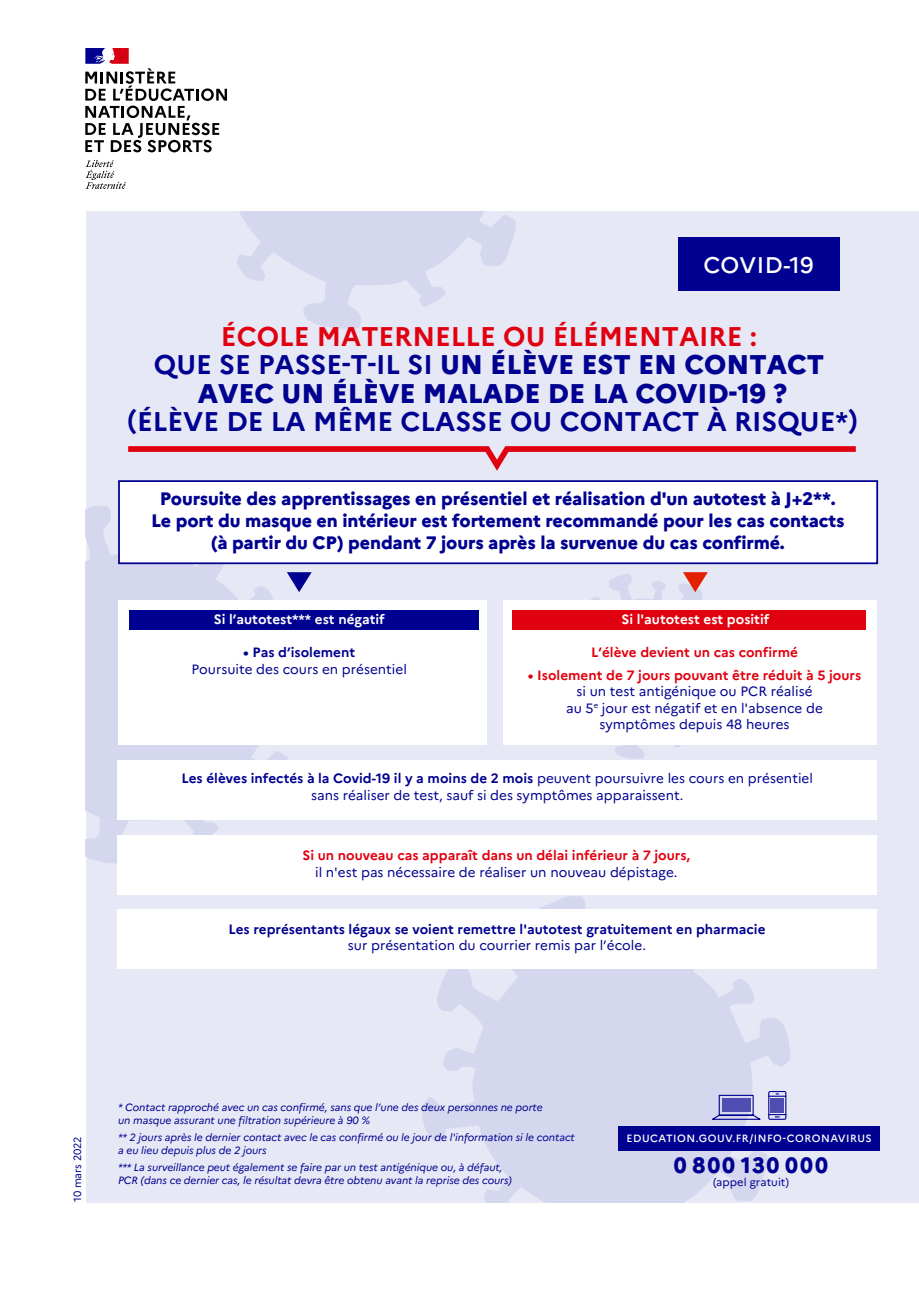
<style>
.page{position:relative;width:919px;height:1289px;background:#fff}
.page>*{position:absolute;margin:0;border:0;box-sizing:border-box;transform-origin:0 0}
.t1{font:800 27px/28.5px "Marianne";color:#000091;text-align:center}
.t2{font:700 27px "Marianne";color:#000091}
.t3{font:500 22.65px "Marianne";letter-spacing:.02em;color:#fff}
.t4{font:800 22.2px "Marianne";letter-spacing:.095em;color:#000091}
.t5{font:800 18px/21.6px "Marianne";letter-spacing:-.01em;color:#000091;text-align:center}
.t6{font:13.5px/16.5px "Marianne";color:#000091;text-align:center}
.t7{font:700 13.5px "Marianne";color:#e1000f}
.t8{font:700 13.5px "Marianne";color:#000091}
.t9{font:700 13.5px "Marianne";color:#fff}
.t10{font:11.1px "Marianne";letter-spacing:.005em;color:#000091}
.t11{font:italic 10.5px/12.8px "Marianne";letter-spacing:-.005em;color:#000091}
.t12{font:500 10.5px "Marianne";letter-spacing:.05em;color:#fff}
.t13{font:10.5px "Marianne";letter-spacing:-.01em;color:#000091}
.s1{font-weight:700;color:#e1000f}
.s2{font-weight:700}
</style>
<div class="page">
<svg style="left:85px;top:160px;width:41px;height:29px"></svg>
<svg style="left:85px;top:48px;width:142px;height:104px"></svg>
<div style="left:86px;top:211px;width:832px;height:991px;background:#e7e8f5"></div>
<div style="left:678px;top:237px;width:161px;height:54px;background:#000091"></div>
<svg style="left:237px;top:211px;width:279px;height:118px"></svg>
<svg style="left:86px;top:506px;width:224px;height:358px;fill:#d5d7ee"></svg>
<svg style="left:422px;top:896px;width:368px;height:306px;fill:#d5d7ee"></svg>
<svg style="left:128px;top:446px;width:728px;height:25px"></svg>
<div style="left:118px;top:600px;width:369px;height:144px;background:#fff"></div>
<div style="left:129px;top:610px;width:349px;height:20px;background:#000091"></div>
<div style="left:502px;top:600px;width:374px;height:144px;background:#fff"></div>
<div style="left:117px;top:759px;width:759px;height:60px;background:#fff"></div>
<div style="left:117px;top:835px;width:759px;height:59px;background:#fff"></div>
<div style="left:512px;top:610px;width:353px;height:20px;background:#e1000f"></div>
<div style="left:118px;top:480px;width:760px;height:84px;background:#fff;border:2px solid #000091"></div>
<svg style="left:550px;top:572px;width:184px;height:187px"></svg>
<svg style="left:287px;top:572px;width:24px;height:20px"></svg>
<div style="left:117px;top:908px;width:759px;height:60px;background:#fff"></div>
<div style="left:768px;top:1090px;width:18px;height:29px;border:1px solid #000091;border-radius:2px"></div>
<svg style="left:708px;top:1093px;width:78px;height:27px"></svg>
<div style="left:770px;top:1097px;width:13px;height:15px;background:#4d4db2"></div>
<div style="left:618px;top:1125px;width:261px;height:25px;background:#000091"></div>
<h2 class="t3" style="left:703px;top:251px;width:112px">COVID-19</h2>
<h1 class="t1" style="left:154px;top:322px;width:671px"><span class="s1">ÉCOLE MATERNELLE OU ÉLÉMENTAIRE :<br></span><span class="s2">QUE SE PASSE-T-IL SI</span> UN ÉLÈVE EST EN CONTACT<br>AVEC UN ÉLÈVE MALADE DE LA COVID-19 ?</h1>
<h1 class="t2" style="left:127px;top:405px;width:732px">(ÉLÈVE DE LA MÊME CLASSE OU CONTACT À RISQUE*)</h1>
<h3 class="t5" style="left:151px;top:488px;width:695px">Poursuite des apprentissages en présentiel et réalisation d'un autotest à J+2**.<br>Le port du masque en intérieur est fortement recommandé pour les cas contacts (à partir du CP) pendant 7 jours après la survenue du cas confirmé.</h3>
<p class="t9" style="left:214px;top:611px;width:172px">Si l’autotest*** est négatif</p>
<p class="t8" style="left:243px;top:644px;width:113px">• Pas d’isolement</p>
<p class="t6" style="left:191px;top:660px;width:217px">Poursuite des cours en présentiel</p>
<p class="t9" style="left:621px;top:611px;width:149px">Si l'autotest est positif</p>
<p class="t7" style="left:591px;top:644px;width:208px">L’élève devient un cas confirmé</p>
<p class="t7" style="left:528px;top:666px;width:335px">• Isolement de 7 jours pouvant être réduit à 5 jours</p>
<p class="t6" style="left:566px;top:683px;width:258px">si un test antigénique ou PCR réalisé<br>au 5<sup>e</sup> jour est négatif et en l'absence de symptômes depuis 48 heures</p>
<p class="t6" style="left:181px;top:770px;width:633px"><span class="s2">Les élèves infectés à la Covid-19 il y a moins de 2 mois</span> peuvent poursuivre les cours en présentiel sans réaliser de test, sauf si des symptômes apparaissent.</p>
<p class="t7" style="left:302px;top:847px;width:389px">Si un nouveau cas apparaît dans un délai inférieur à 7 jours,</p>
<p class="t6" style="left:315px;top:863px;width:364px">il n'est pas nécessaire de réaliser un nouveau dépistage.</p>
<p class="t8" style="left:228px;top:920px;width:538px">Les représentants légaux se voient remettre l'autotest gratuitement en pharmacie</p>
<p class="t6" style="left:348px;top:937px;width:299px">sur présentation du courrier remis par l’école.</p>
<p class="t13" style="left:71px;top:1202px;width:67px;rotate:-90deg">10 mars 2022</p>
<p class="t11" style="left:118px;top:1100px;width:426px">* Contact rapproché avec un cas confirmé, sans que l’une des deux personnes ne porte un masque assurant une filtration supérieure à 90 %</p>
<p class="t11" style="left:118px;top:1130px;width:458px">** 2 jours après le dernier contact avec le cas confirmé ou le jour de l'information si le contact a eu lieu depuis plus de 2 jours</p>
<p class="t11" style="left:118px;top:1160px;width:395px">*** La surveillance peut également se faire par un test antigénique ou, à défaut,<br>PCR (dans ce dernier cas, le résultat devra être obtenu avant la reprise des cours)</p>
<p class="t12" style="left:626px;top:1132px;width:247px">EDUCATION.GOUV.FR/INFO-CORONAVIRUS</p>
<h3 class="t4" style="left:673px;top:1151px;width:156px">0 800 130 000</h3>
<p class="t10" style="left:713px;top:1174px;width:77px">(appel gratuit)</p>
</div>
